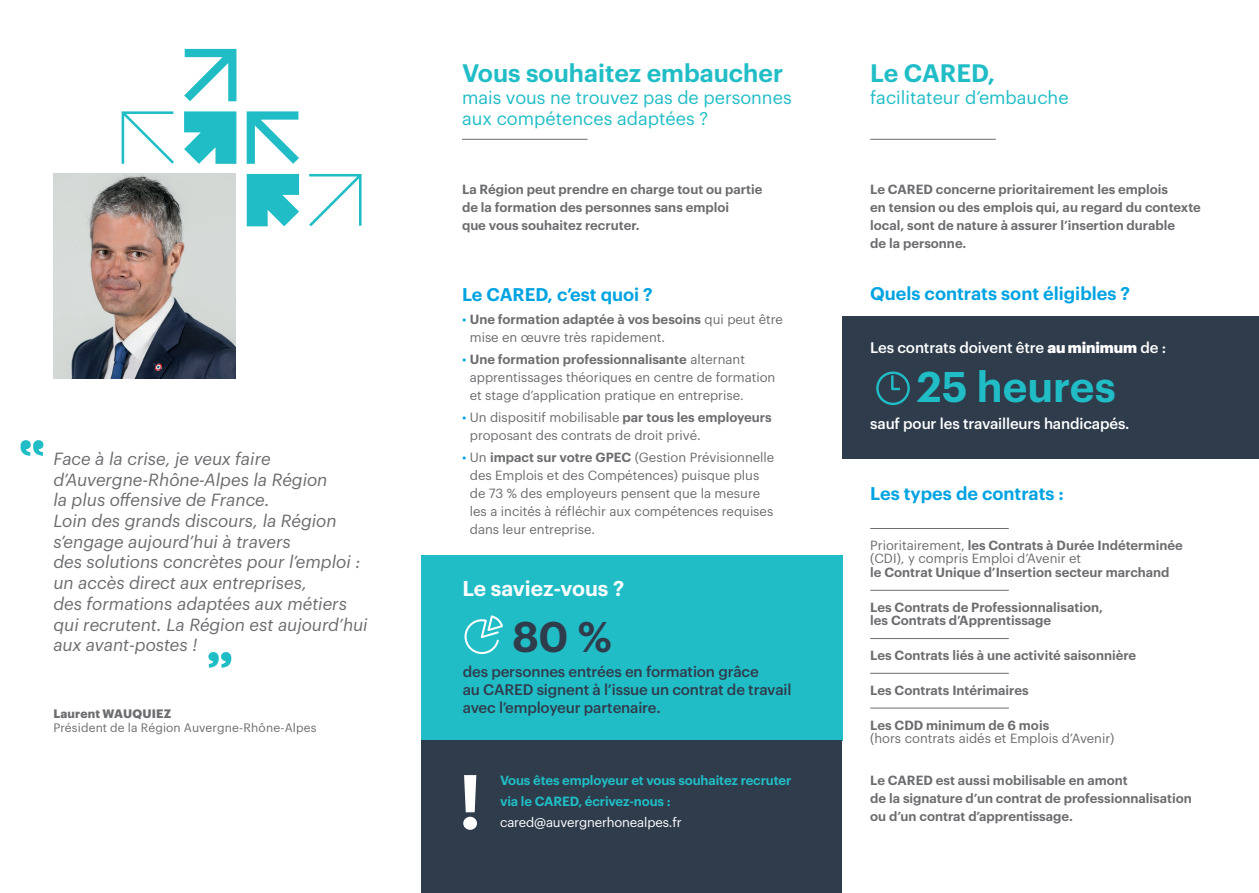
<style>
.page{position:relative;width:1259px;height:893px;background:#fff}
.page>*{position:absolute;margin:0;border:0;box-sizing:border-box;transform-origin:0 0}
.t1{font:600 75.6px "Graphik";color:#fff}
.t2{font:600 61.2px "Produkt";color:#21bdc6}
.t3{font:600 42px "Graphik";color:#21bdc6}
.t4{font:600 42px "Graphik";color:#2f3c4c}
.t5{font:600 24.75px "Graphik";color:#21bdc6}
.t6{font:600 21px "Graphik";color:#fff}
.t7{font:18px/21.6px "Graphik";color:#21bdc6}
.t8{font:600 18px "Graphik";color:#00a3e1}
.t9{font:italic 17.25px/20.7px "Graphik";color:#6c6d70}
.t10{font:500 15px/18px "Graphik";letter-spacing:-.01em;color:#2f3c4c}
.t11{font:500 15px "Graphik";letter-spacing:-.01em;color:#fff}
.t12{font:13.05px/18px "Graphik";color:#6c6d70}
.t13{font:600 13.05px/18px "Graphik";color:#6c6d70}
.t14{font:600 13.05px/21px "Graphik";letter-spacing:-.01em;color:#21bdc6}
.t15{font:13.05px "Graphik";letter-spacing:-.01em;color:#fff}
.t16{font:12px "Graphik";letter-spacing:.01em;color:#6c6d70}
.t17{font:700 12px "Graphik";letter-spacing:.015em;color:#6c6d70}
.s1{color:#00a3e1}
.s2{font-weight:600}
.s3{font-weight:900}
</style>
<div class="page">
<svg style="left:184px;top:49px;width:52px;height:52px"></svg>
<svg style="left:184px;top:111px;width:52px;height:53px;background:#42c7ce"></svg>
<svg style="left:122px;top:111px;width:52px;height:53px"></svg>
<svg style="left:247px;top:111px;width:52px;height:53px"></svg>
<svg style="left:247px;top:174px;width:52px;height:52px;background:#3fc6cd"></svg>
<svg style="left:309px;top:174px;width:52px;height:52px"></svg>
<img style="left:53px;top:173px;width:183px;height:206px">
<hr style="left:462px;top:139px;width:125px;height:1px;background:#6c6d70">
<div style="left:421px;top:555px;width:421px;height:186px;background:#21bdc6"></div>
<svg style="left:464px;top:615px;width:39px;height:39px"></svg>
<hr style="left:870px;top:139px;width:125px;height:1px;background:#6c6d70">
<div style="left:421px;top:741px;width:421px;height:152px;background:#2f3c4c"></div>
<div style="left:842px;top:316px;width:417px;height:142px;background:#2f3c4c"></div>
<svg style="left:876px;top:371px;width:34px;height:35px"></svg>
<hr style="left:870px;top:528px;width:138px;height:1px;background:#6c6d70">
<hr style="left:870px;top:590px;width:138px;height:1px;background:#6c6d70">
<hr style="left:870px;top:638px;width:138px;height:1px;background:#6c6d70">
<hr style="left:870px;top:673px;width:138px;height:1px;background:#6c6d70">
<hr style="left:870px;top:708px;width:138px;height:1px;background:#6c6d70">
<p class="t9" style="left:53px;top:447px;width:316px">Face à la crise, je veux faire d’Auvergne-Rhône-Alpes la Région<br>la plus offensive de France.<br>Loin des grands discours, la Région s’engage aujourd’hui à travers<br>des solutions concrètes pour l’emploi : un accès direct aux entreprises,<br>des formations adaptées aux métiers qui recrutent. La Région est aujourd’hui aux avant-postes !</p>
<h2 class="t2" style="left:206px;top:631px;width:29px">”</h2>
<p class="t17" style="left:53px;top:704px;width:119px">Laurent WAUQUIEZ</p>
<p class="t16" style="left:53px;top:719px;width:265px">Président de la Région Auvergne-Rhône-Alpes</p>
<h3 class="t5" style="left:462px;top:54px;width:323px">Vous souhaitez embaucher</h3>
<h3 class="t7" style="left:462px;top:85px;width:331px">mais vous ne trouvez pas de personnes aux compétences adaptées ?</h3>
<p class="t13" style="left:462px;top:179px;width:302px">La Région peut prendre en charge tout ou partie de la formation des personnes sans emploi<br>que vous souhaitez recruter.</p>
<h3 class="t8" style="left:462px;top:281px;width:192px">Le CARED, c’est quoi ?</h3>
<p class="t12" style="left:470px;top:309px;width:315px;text-indent:-8px"><span class="s1">•</span> <span class="s2">Une formation adaptée à vos besoins</span> qui peut être mise en œuvre très rapidement.</p>
<p class="t12" style="left:470px;top:349px;width:307px;text-indent:-8px"><span class="s1">•</span> <span class="s2">Une formation professionnalisante</span> alternant apprentissages théoriques en centre de formation et stage d’application pratique en entreprise.</p>
<p class="t12" style="left:470px;top:407px;width:303px;text-indent:-8px"><span class="s1">•</span> Un dispositif mobilisable <span class="s2">par tous les employeurs </span>proposant des contrats de droit privé.</p>
<p class="t12" style="left:470px;top:447px;width:306px;text-indent:-8px"><span class="s1">•</span> Un <span class="s2">impact sur votre GPEC</span> (Gestion Prévisionnelle des Emplois et des Compétences) puisque plus de 73 % des employeurs pensent que la mesure les a incités à réfléchir aux compétences requises dans leur entreprise.</p>
<h3 class="t6" style="left:462px;top:572px;width:163px">Le saviez-vous ?</h3>
<h3 class="t4" style="left:512px;top:605px;width:101px">80 %</h3>
<p class="t10" style="left:463px;top:662px;width:330px">des personnes entrées en formation grâce<br>au CARED signent à l’issue un contrat de travail avec l’employeur partenaire.</p>
<h1 class="t1" style="left:458px;top:744px;width:25px">!</h1>
<p class="t14" style="left:500px;top:769px;width:293px">Vous êtes employeur et vous souhaitez recruter via le CARED, écrivez-nous :</p>
<p class="t15" style="left:500px;top:813px;width:183px">cared@auvergnerhonealpes.fr</p>
<h3 class="t5" style="left:870px;top:54px;width:127px">Le CARED,</h3>
<h3 class="t7" style="left:870px;top:85px;width:200px">facilitateur d’embauche</h3>
<p class="t13" style="left:870px;top:179px;width:332px">Le CARED concerne prioritairement les emplois<br>en tension ou des emplois qui, au regard du contexte local, sont de nature à assurer l’insertion durable<br>de la personne.</p>
<h3 class="t8" style="left:870px;top:279px;width:261px">Quels contrats sont éligibles ?</h3>
<p class="t11" style="left:870px;top:336px;width:297px">Les contrats doivent être <span class="s3">au minimum</span> de :</p>
<h3 class="t3" style="left:917px;top:355px;width:200px">25 heures</h3>
<p class="t11" style="left:870px;top:412px;width:261px">sauf pour les travailleurs handicapés.</p>
<h3 class="t8" style="left:870px;top:479px;width:195px">Les types de contrats :</h3>
<p class="t12" style="left:870px;top:537px;width:314px;line-height:13.5px">Prioritairement, <span class="s2">les Contrats à Durée Indéterminée </span>(CDI), y compris Emploi d’Avenir et</p>
<p class="t13" style="left:870px;top:562px;width:301px">le Contrat Unique d’Insertion secteur marchand</p>
<p class="t13" style="left:870px;top:599px;width:234px;line-height:13.5px">Les Contrats de Professionnalisation, les Contrats d’Apprentissage</p>
<p class="t13" style="left:870px;top:645px;width:267px">Les Contrats liés à une activité saisonnière</p>
<p class="t13" style="left:870px;top:680px;width:160px">Les Contrats Intérimaires</p>
<p class="t13" style="left:870px;top:715px;width:180px">Les CDD minimum de 6 mois</p>
<p class="t12" style="left:870px;top:728px;width:246px">(hors contrats aidés et Emplois d’Avenir)</p>
<p class="t13" style="left:870px;top:770px;width:323px">Le CARED est aussi mobilisable en amont<br>de la signature d’un contrat de professionnalisation ou d’un contrat d’apprentissage.</p>
</div>
